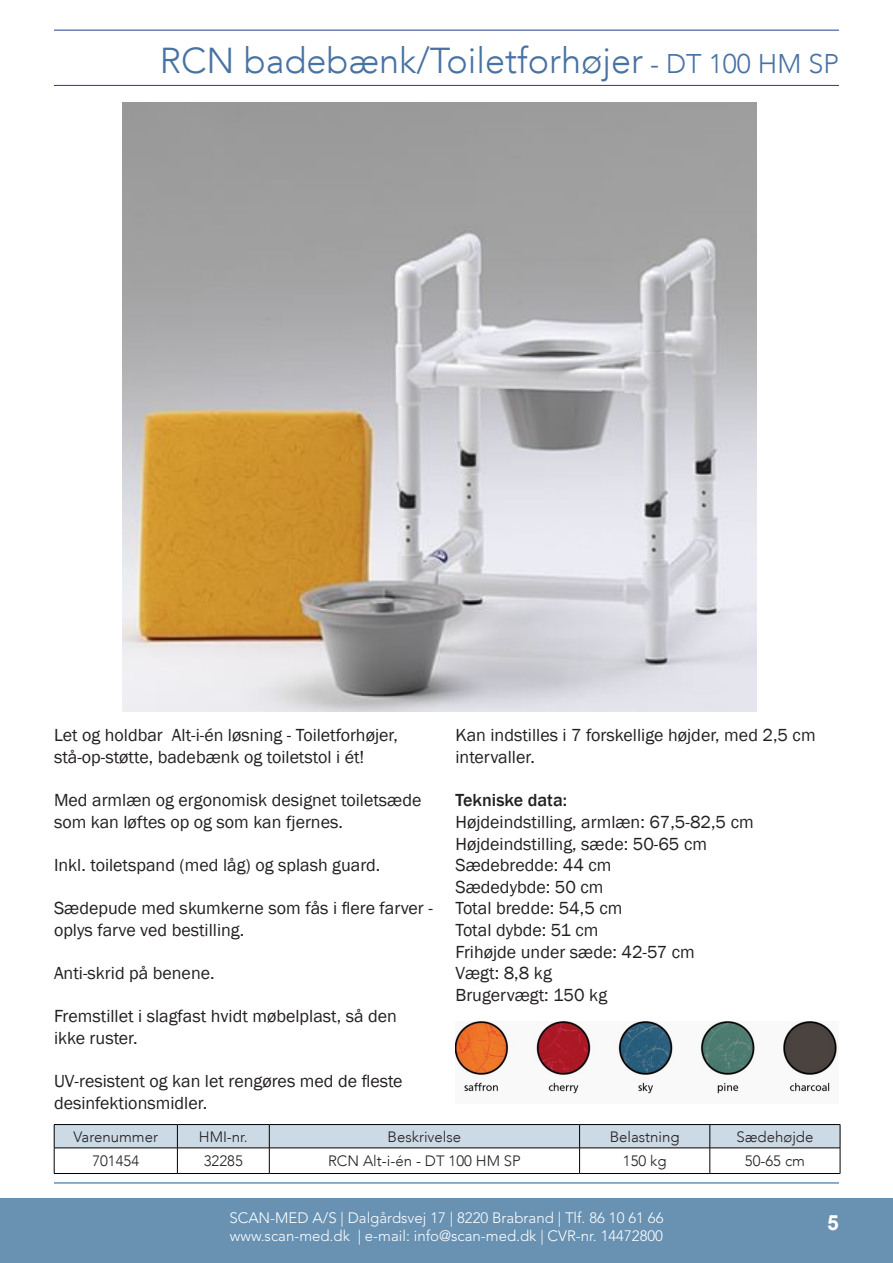
<style>
.page{position:relative;width:893px;height:1263px;background:#fff}
.page>*{position:absolute;margin:0;border:0;box-sizing:border-box;transform-origin:0 0}
.t1{font:300 36px "Avenir LT";color:#4872a3}
.t2{font:700 21px "Arial";color:#fff}
.Beskrivelse_-_oversk{font:18px/21.6px "Franklin Gothic";color:#231f20}
.Beskrivelse_-_oversk-2{font:500 18px "Franklin Gothic";color:#231f20}
.t3{font:300 15px/18px "Avenir LT Std";color:#fff}
.Sund__avis_-_tabel_t{font:300 15px "Avenir LT";color:#231f20}
.s1{font-size:27px}
</style>
<div class="page">
<div style="left:0;top:1198px;width:893px;height:65px;background:#6891b2"></div>
<hr style="left:54px;top:1182px;width:785px;height:2px;background:#3b709b">
<hr style="left:54px;top:30px;width:785px;height:1px;background:#253f8e">
<hr style="left:54px;top:85px;width:785px;height:1px;background:#253f8e">
<hr style="left:54px;top:1173px;width:123px;height:1px;background:#000">
<hr style="left:177px;top:1173px;width:92px;height:1px;background:#000">
<hr style="left:269px;top:1173px;width:311px;height:1px;background:#000">
<hr style="left:580px;top:1173px;width:130px;height:1px;background:#000">
<hr style="left:710px;top:1173px;width:130px;height:1px;background:#000">
<svg style="left:54px;top:1124px;width:787px;height:49px"></svg>
<hr style="left:177px;top:1147px;width:92px;height:1px;background:#000">
<img style="left:122px;top:102px;width:635px;height:609px">
<img style="left:455px;top:1022px;width:382px;height:72px">
<p class="t1" style="left:160px;top:40px;width:681px">RCN badebænk/Toiletforhøjer <span class="s1">- DT 100 HM SP</span></p>
<p class="Beskrivelse_-_oversk" style="left:54px;top:725px;width:345px">Let og holdbar Alt-i-én løsning - Toiletforhøjer,</p>
<p class="Beskrivelse_-_oversk" style="left:54px;top:747px;width:312px">stå-op-støtte, badebænk og toiletstol i ét!</p>
<p class="Beskrivelse_-_oversk" style="left:54px;top:790px;width:369px">Med armlæn og ergonomisk designet toiletsæde som kan løftes op og som kan fjernes.</p>
<p class="Beskrivelse_-_oversk" style="left:54px;top:855px;width:328px">Inkl. toiletspand (med låg) og splash guard.</p>
<p class="Beskrivelse_-_oversk" style="left:54px;top:898px;width:380px">Sædepude med skumkerne som fås i flere farver - oplys farve ved bestilling.</p>
<p class="Beskrivelse_-_oversk" style="left:54px;top:963px;width:162px">Anti-skrid på benene.</p>
<p class="Beskrivelse_-_oversk" style="left:54px;top:1006px;width:344px">Fremstillet i slagfast hvidt møbelplast, så den</p>
<p class="Beskrivelse_-_oversk" style="left:54px;top:1027px;width:85px">ikke ruster.</p>
<p class="Beskrivelse_-_oversk" style="left:54px;top:1071px;width:350px">UV-resistent og kan let rengøres med de fleste desinfektionsmidler.</p>
<p class="Beskrivelse_-_oversk" style="left:455px;top:725px;width:362px">Kan indstilles i 7 forskellige højder, med 2,5 cm intervaller.</p>
<p class="Beskrivelse_-_oversk-2" style="left:455px;top:789px;width:113px">Tekniske data:</p>
<p class="Beskrivelse_-_oversk" style="left:455px;top:811px;width:300px">Højdeindstilling, armlæn: 67,5-82,5 cm</p>
<p class="Beskrivelse_-_oversk" style="left:455px;top:833px;width:253px">Højdeindstilling, sæde: 50-65 cm</p>
<p class="Beskrivelse_-_oversk" style="left:455px;top:855px;width:157px">Sædebredde: 44 cm</p>
<p class="Beskrivelse_-_oversk" style="left:455px;top:876px;width:150px">Sædedybde: 50 cm</p>
<p class="Beskrivelse_-_oversk" style="left:455px;top:898px;width:168px">Total bredde: 54,5 cm</p>
<p class="Beskrivelse_-_oversk" style="left:455px;top:919px;width:144px">Total dybde: 51 cm</p>
<p class="Beskrivelse_-_oversk" style="left:455px;top:941px;width:241px">Frihøjde under sæde: 42-57 cm</p>
<p class="Beskrivelse_-_oversk" style="left:455px;top:963px;width:98px">Vægt: 8,8 kg</p>
<p class="Beskrivelse_-_oversk" style="left:455px;top:984px;width:153px">Brugervægt: 150 kg</p>
<p class="Sund__avis_-_tabel_t" style="left:74px;top:1128px;width:86px">Varenummer</p>
<p class="Sund__avis_-_tabel_t" style="left:199px;top:1128px;width:50px">HMI-nr.</p>
<p class="Sund__avis_-_tabel_t" style="left:388px;top:1128px;width:75px">Beskrivelse</p>
<p class="Sund__avis_-_tabel_t" style="left:610px;top:1128px;width:72px">Belastning</p>
<p class="Sund__avis_-_tabel_t" style="left:736px;top:1128px;width:78px">Sædehøjde</p>
<p class="Sund__avis_-_tabel_t" style="left:92px;top:1152px;width:48px">701454</p>
<p class="Sund__avis_-_tabel_t" style="left:204px;top:1152px;width:40px">32285</p>
<p class="Sund__avis_-_tabel_t" style="left:328px;top:1152px;width:194px">RCN Alt-i-én - DT 100 HM SP</p>
<p class="Sund__avis_-_tabel_t" style="left:623px;top:1152px;width:45px">150 kg</p>
<p class="Sund__avis_-_tabel_t" style="left:745px;top:1152px;width:62px">50-65 cm</p>
<p class="t3" style="left:229px;top:1209px;width:436px">SCAN-MED A/S | Dalgårdsvej 17 | 8220 Brabrand | Tlf. 86 10 61 66 www.scan-med.dk | e-mail: info@scan-med.dk | CVR-nr. 14472800</p>
<p class="t2" style="left:827px;top:1208px;width:13px">5</p>
</div>
